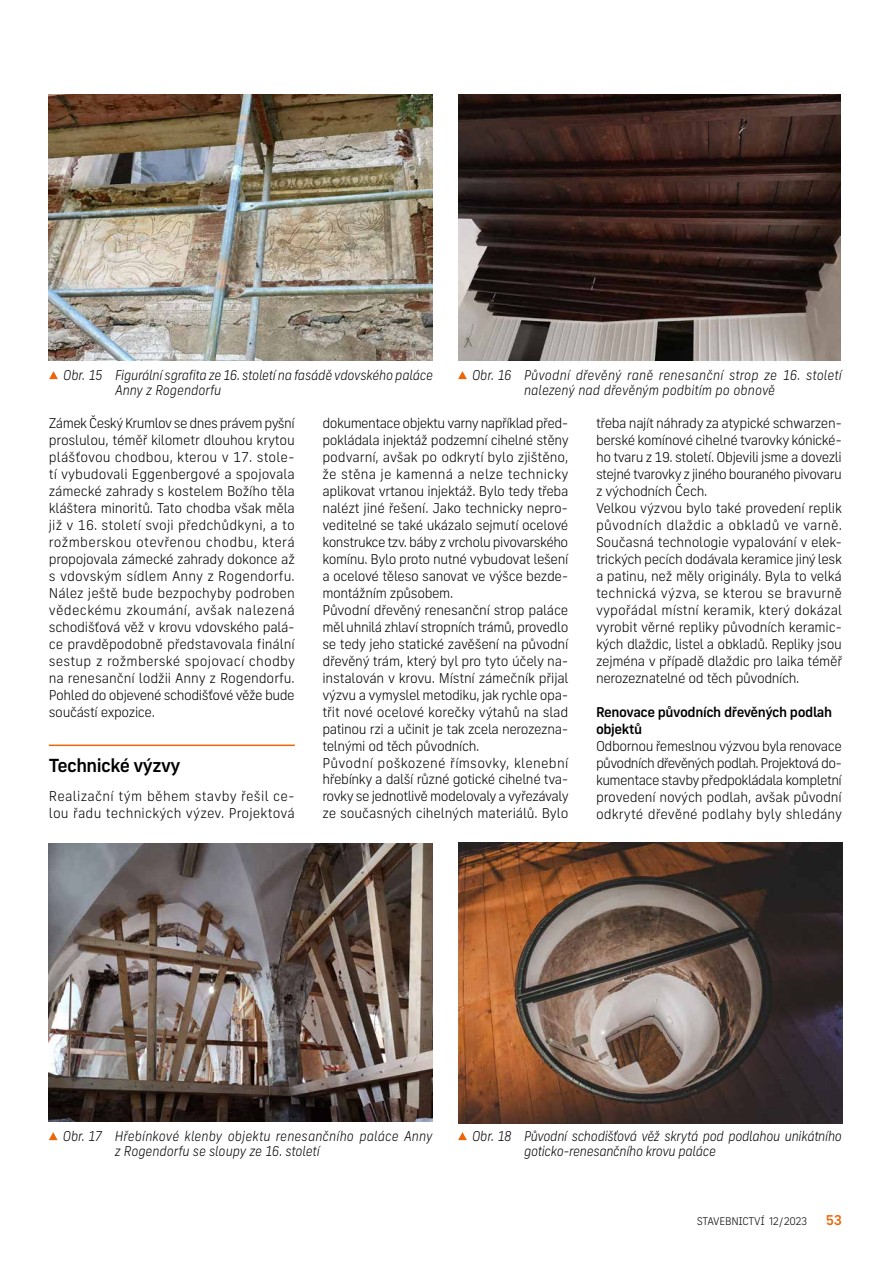
<style>
.page{position:relative;width:893px;height:1263px;background:#fff}
.page>*{position:absolute;margin:0;border:0;box-sizing:border-box;transform-origin:0 0}
.t1{font:500 18px "New Frank";letter-spacing:-.03em;color:#000}
.t2{font:300 13.5px/17px "New Frank";letter-spacing:-.03em;color:#000;text-align:justify}
.t3{font:italic 300 13.5px/15px "New Frank";letter-spacing:-.015em;color:#000;scale:.95 1}
.t4{font:300 13.5px/17px "New Frank";letter-spacing:.015em;color:#000}
.t5{font:500 13.5px/17px "New Frank";letter-spacing:-.03em;color:#000}
.t6{font:500 13.5px "New Frank";color:#ec6608}
.t7{font:300 10.5px "New Frank";letter-spacing:-.03em;color:#000}
</style>
<div class="page">
<hr style="left:49px;top:744px;width:246px;height:2px;background:#ec6608">
<img style="left:458px;top:843px;width:384px;height:280px">
<img style="left:458px;top:95px;width:383px;height:265px">
<img style="left:49px;top:95px;width:384px;height:265px">
<svg style="left:458px;top:1132px;width:9px;height:8px"></svg>
<svg style="left:49px;top:1132px;width:9px;height:8px"></svg>
<svg style="left:49px;top:371px;width:9px;height:8px"></svg>
<svg style="left:458px;top:371px;width:9px;height:8px"></svg>
<img style="left:49px;top:843px;width:384px;height:279px">
<p class="t3" style="left:115px;top:368px;width:336px;text-indent:-52px">Obr. 15 Figurální sgrafita ze 16. století na fasádě vdovského paláce<br>Anny z Rogendorfu</p>
<p class="t3" style="left:524px;top:368px;width:336px;text-indent:-52px">Obr. 16 Původní dřevěný raně renesanční strop ze 16. století nalezený nad dřevěným podbitím po obnově</p>
<p class="t2" style="left:49px;top:415px;width:248px">Zámek Český Krumlov se dnes právem pyšní proslulou, téměř kilometr dlouhou krytou plášťovou chodbou, kterou v 17. stole&shy;tí vybudovali Eggenbergové a spojovala zámecké zahrady s kostelem Božího těla kláštera minoritů. Tato chodba však měla již v 16. století svoji předchůdkyni, a to rožmberskou otevřenou chodbu, která propojovala zámecké zahrady dokonce až s vdovským sídlem Anny z Rogendorfu.<br>Nález ještě bude bezpochyby podroben vědeckému zkoumání, avšak nalezená schodišťová věž v krovu vdovského palá&shy;ce pravděpodobně představovala finální sestup z rožmberské spojovací chodby na renesanční lodžii Anny z Rogendorfu.<br>Pohled do objevené schodišťové věže bude součástí expozice.</p>
<h1 class="t1" style="left:49px;top:754px;width:133px">Technické výzvy</h1>
<p class="t4" style="left:49px;top:788px;width:247px">Realizační tým během stavby řešil ce&shy;lou řadu technických výzev. Projektová</p>
<p class="t2" style="left:322px;top:415px;width:248px;text-align:left">dokumentace objektu varny například před&shy;pokládala injektáž podzemní cihelné stěny podvarní, avšak po odkrytí bylo zjištěno, že stěna je kamenná a nelze technicky aplikovat vrtanou injektáž. Bylo tedy třeba nalézt jiné řešení. Jako technicky nepro&shy;veditelné se také ukázalo sejmutí ocelové konstrukce tzv. báby z vrcholu pivovarského komínu. Bylo proto nutné vybudovat lešení a ocelové těleso sanovat ve výšce bezde&shy;montážním způsobem.<br>Původní dřevěný renesanční strop paláce měl uhnilá zhlaví stropních trámů, provedlo se tedy jeho statické zavěšení na původní dřevěný trám, který byl pro tyto účely na&shy;instalován v krovu. Místní zámečník přijal výzvu a vymyslel metodiku, jak rychle opa&shy;třit nové ocelové korečky výtahů na slad patinou rzi a učinit je tak zcela nerozezna&shy;telnými od těch původních.<br>Původní poškozené římsovky, klenební hřebínky a další různé gotické cihelné tva&shy;rovky se jednotlivě modelovaly a vyřezávaly ze současných cihelných materiálů. Bylo</p>
<p class="t2" style="left:596px;top:415px;width:248px;text-align:left">třeba najít náhrady za atypické schwarzen&shy;berské komínové cihelné tvarovky kónické&shy;ho tvaru z 19. století. Objevili jsme a dovezli stejné tvarovky z jiného bouraného pivovaru z východních Čech.<br>Velkou výzvou bylo také provedení replik původních dlaždic a obkladů ve varně.<br>Současná technologie vypalování v elek&shy;trických pecích dodávala keramice jiný lesk a patinu, než měly originály. Byla to velká technická výzva, se kterou se bravurně vypořádal místní keramik, který dokázal vyrobit věrné repliky původních keramic&shy;kých dlaždic, listel a obkladů. Repliky jsou zejména v případě dlaždic pro laika téměř nerozeznatelné od těch původních.</p>
<p class="t5" style="left:596px;top:703px;width:238px">Renovace původních dřevěných podlah objektů</p>
<p class="t2" style="left:596px;top:737px;width:248px">Odbornou řemeslnou výzvou byla renovace původních dřevěných podlah. Projektová do&shy;kumentace stavby předpokládala kompletní provedení nových podlah, avšak původní odkryté dřevěné podlahy byly shledány</p>
<p class="t3" style="left:115px;top:1128px;width:336px;text-indent:-52px">Obr. 17 Hřebínkové klenby objektu renesančního paláce Anny z Rogendorfu se sloupy ze 16. století</p>
<p class="t3" style="left:524px;top:1128px;width:336px;text-indent:-52px">Obr. 18 Původní schodišťová věž skrytá pod podlahou unikátního goticko-renesančního krovu paláce</p>
<p class="t7" style="left:697px;top:1215px;width:112px">STAVEBNICTVÍ 12/2023</p>
<p class="t6" style="left:826px;top:1211px;width:17px">53</p>
</div>
